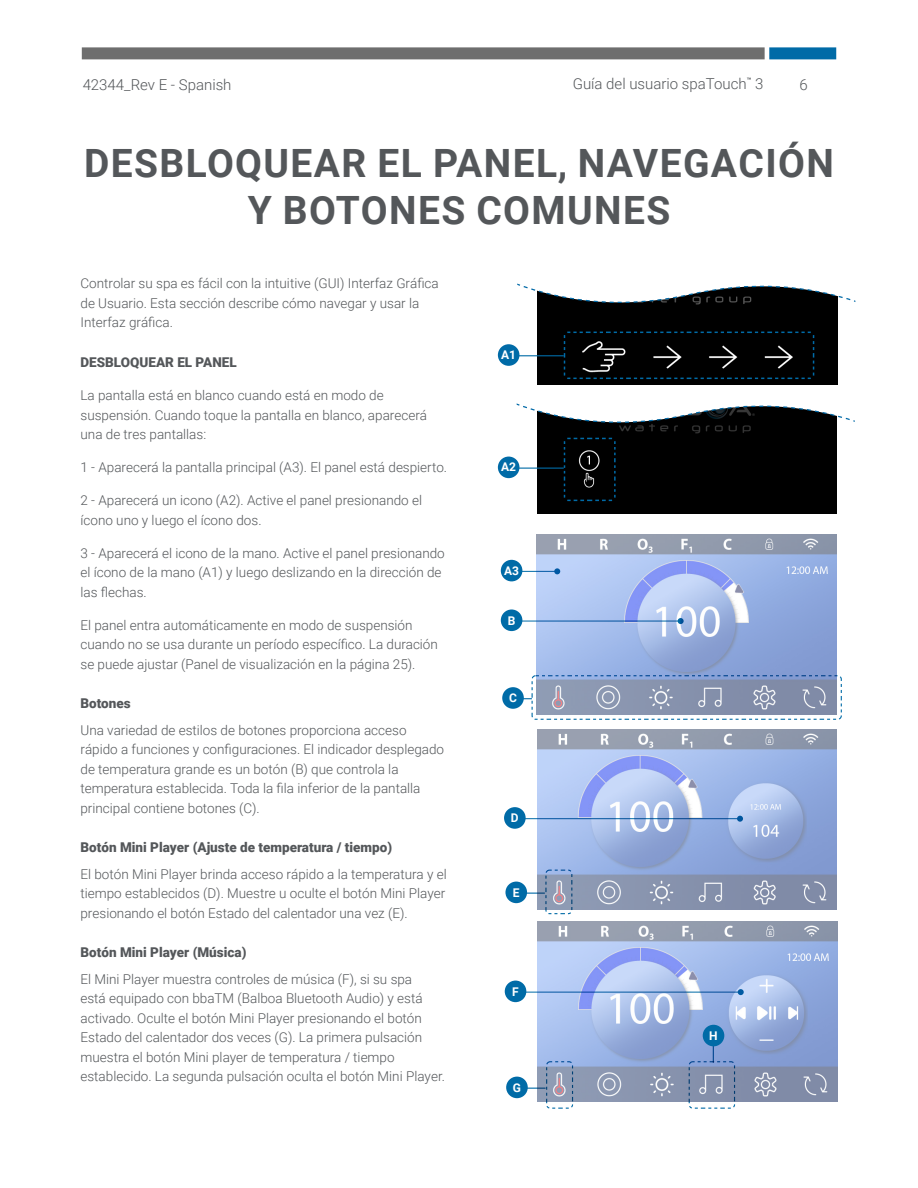
<style>
.page{position:relative;width:918px;height:1188px;background:#fff}
.page>*{position:absolute;margin:0;border:0;box-sizing:border-box;transform-origin:0 0}
.t1{font:700 39px/46.8px "Roboto";letter-spacing:.035em;color:#54575a;text-align:center}
.t2{font:300 15px "Roboto";color:#54575a}
.t3{font:300 13.5px/19.5px "Roboto";color:#54575a}
.t4{font:900 13.5px "Roboto";color:#54575a}
.t5{font:700 12px "Roboto";color:#fff}
</style>
<div class="page">
<div style="left:769px;top:47px;width:67px;height:12px;background:#006ba7"></div>
<div style="left:82px;top:47px;width:683px;height:12px;background:#6e6e6e"></div>
<div style="left:537px;top:431px;width:299px;height:82px;background:#000"></div>
<img style="left:537px;top:535px;width:300px;height:180px">
<img style="left:537px;top:730px;width:300px;height:180px">
<hr style="left:509px;top:621px;width:172px;height:1px;background:#006ba7">
<svg style="left:678px;top:618px;width:6px;height:6px"></svg>
<div style="left:501px;top:609px;width:21px;height:22px;background:#006ba7;border-radius:50%"></div>
<div style="left:532px;top:675px;width:310px;height:45px;border:1px dashed #006ba7;border-radius:4px"></div>
<div style="left:502px;top:687px;width:22px;height:22px;background:#006ba7;border-radius:50%"></div>
<hr style="left:512px;top:818px;width:228px;height:1px;background:#006ba7">
<svg style="left:737px;top:816px;width:6px;height:6px"></svg>
<div style="left:504px;top:807px;width:22px;height:22px;background:#006ba7;border-radius:50%"></div>
<div style="left:545px;top:870px;width:27px;height:44px;border:1px dashed #006ba7;border-radius:4px"></div>
<svg style="left:527px;top:893px;width:18px;height:1px"></svg>
<div style="left:505px;top:882px;width:22px;height:21px;background:#006ba7;border-radius:50%"></div>
<img style="left:538px;top:922px;width:300px;height:180px">
<hr style="left:513px;top:992px;width:228px;height:1px;background:#006ba7">
<svg style="left:738px;top:989px;width:6px;height:6px"></svg>
<div style="left:505px;top:981px;width:21px;height:21px;background:#006ba7;border-radius:50%"></div>
<div style="left:546px;top:1061px;width:27px;height:48px;border:1px dashed #006ba7;border-radius:4px"></div>
<svg style="left:528px;top:1088px;width:18px;height:1px"></svg>
<div style="left:506px;top:1077px;width:22px;height:21px;background:#006ba7;border-radius:50%"></div>
<div style="left:689px;top:1061px;width:46px;height:48px;border:1px dashed #006ba7;border-radius:4px"></div>
<svg style="left:713px;top:1046px;width:1px;height:17px"></svg>
<div style="left:703px;top:1025px;width:21px;height:21px;background:#006ba7;border-radius:50%"></div>
<svg style="left:563px;top:437px;width:53px;height:65px;background:#080e10"></svg>
<hr style="left:500px;top:468px;width:64px;height:1px;background:#006ba7">
<div style="left:498px;top:457px;width:21px;height:21px;background:#006ba7;border-radius:50%"></div>
<div style="left:538px;top:311px;width:300px;height:20px;background:#000"></div>
<svg style="left:517px;top:283px;width:339px;height:28px"></svg>
<svg style="left:515px;top:331px;width:340px;height:100px"></svg>
<hr style="left:500px;top:355px;width:64px;height:1px;background:#006ba7">
<div style="left:498px;top:344px;width:21px;height:22px;background:#006ba7;border-radius:50%"></div>
<hr style="left:509px;top:571px;width:48px;height:1px;background:#006ba7">
<svg style="left:554px;top:568px;width:6px;height:6px"></svg>
<div style="left:501px;top:560px;width:21px;height:21px;background:#006ba7;border-radius:50%"></div>
<p class="t2" style="left:573px;top:74px;width:192px">Guía del usuario spaTouch<sup>™</sup> 3</p>
<p class="t2" style="left:83px;top:74px;width:150px">42344_Rev E - Spanish</p>
<p class="t2" style="left:799px;top:74px;width:10px">6</p>
<p class="t1" style="left:84px;top:138px;width:751px">DESBLOQUEAR EL PANEL, NAVEGACIÓN<br>Y BOTONES COMUNES</p>
<p class="t3" style="left:81px;top:273px;width:360px">Controlar su spa es fácil con la intuitive (GUI) Interfaz Gráfica de Usuario. Esta sección describe cómo navegar y usar la<br>Interfaz gráfica.</p>
<p class="t4" style="left:81px;top:353px;width:158px">DESBLOQUEAR EL PANEL</p>
<p class="t3" style="left:81px;top:385px;width:348px">La pantalla está en blanco cuando está en modo de suspensión. Cuando toque la pantalla en blanco, aparecerá una de tres pantallas:</p>
<p class="t3" style="left:81px;top:457px;width:368px">1 - Aparecerá la pantalla principal (A3). El panel está despierto.</p>
<p class="t3" style="left:81px;top:490px;width:343px">2 - Aparecerá un icono (A2). Active el panel presionando el ícono uno y luego el ícono dos.</p>
<p class="t3" style="left:81px;top:543px;width:366px">3 - Aparecerá el icono de la mano. Active el panel presionando el ícono de la mano (A1) y luego deslizando en la dirección de las flechas.</p>
<p class="t3" style="left:81px;top:615px;width:359px">El panel entra automáticamente en modo de suspensión cuando no se usa durante un período específico. La duración se puede ajustar (Panel de visualización en la página 25).</p>
<p class="t4" style="left:81px;top:694px;width:52px">Botones</p>
<p class="t3" style="left:81px;top:720px;width:365px">Una variedad de estilos de botones proporciona acceso rápido a funciones y configuraciones. El indicador desplegado de temperatura grande es un botón (B) que controla la temperatura establecida. Toda la fila inferior de la pantalla principal contiene botones (C).</p>
<p class="t4" style="left:81px;top:838px;width:313px">Botón Mini Player (Ajuste de temperatura / tiempo)</p>
<p class="t3" style="left:81px;top:864px;width:368px;text-align:justify">El botón Mini Player brinda acceso rápido a la temperatura y el tiempo establecidos (D). Muestre u oculte el botón Mini Player presionando el botón Estado del calentador una vez (E).</p>
<p class="t4" style="left:81px;top:943px;width:167px">Botón Mini Player (Música)</p>
<p class="t3" style="left:81px;top:969px;width:366px">El Mini Player muestra controles de música (F), si su spa<br>está equipado con bbaTM (Balboa Bluetooth Audio) y está activado. Oculte el botón Mini Player presionando el botón Estado del calentador dos veces (G). La primera pulsación muestra el botón Mini player de temperatura / tiempo establecido. La segunda pulsación oculta el botón Mini Player.</p>
<p class="t5" style="left:501px;top:346px;width:16px">A1</p>
<p class="t5" style="left:501px;top:458px;width:16px">A2</p>
<p class="t5" style="left:504px;top:562px;width:16px">A3</p>
<p class="t5" style="left:508px;top:612px;width:9px">B</p>
<p class="t5" style="left:509px;top:690px;width:9px">C</p>
<p class="t5" style="left:511px;top:810px;width:9px">D</p>
<p class="t5" style="left:513px;top:884px;width:8px">E</p>
<p class="t5" style="left:512px;top:983px;width:8px">F</p>
<p class="t5" style="left:513px;top:1079px;width:10px">G</p>
<p class="t5" style="left:709px;top:1027px;width:10px">H</p>
</div>
